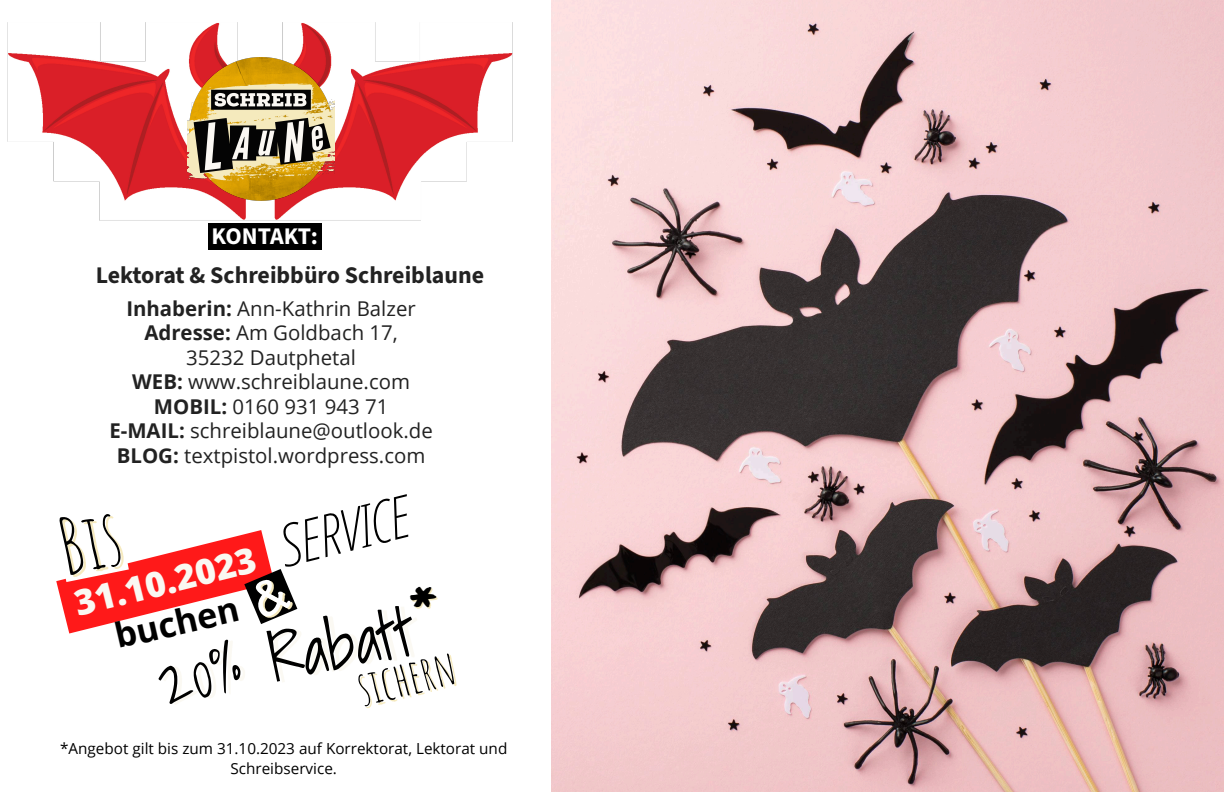
<style>
.page{position:relative;width:1224px;height:792px;background:#fff}
.page>*{position:absolute;margin:0;border:0;box-sizing:border-box;transform-origin:0 0}
.t1{font:300 66.3px "Shadows Into";color:#000}
.t2{font:italic 200 extra-condensed 58.3px "Noto Sans Display";color:#000}
.t3{font:47.4px "Amatic SC";color:#000}
.t4{font:41.4px "Permanent Marker";color:#000}
.t5{font:800 35.3px "Open Sans";color:#faf8f2}
.t6{font:700 34.1px "Open Sans";color:#000}
.t7{font:700 23.9px "Source Sans 3";color:#222}
.t8{font:700 23.9px "Source Sans 3";letter-spacing:-.015em;color:#fff}
.t9{font:20.4px/24.5px "Open Sans";color:#222;text-align:center}
.t10{font:15.3px/19.3px "Open Sans";color:#000;text-align:center}
.s1{font-weight:700}
</style>
<div class="page">
<img style="left:551px;top:0;width:673px;height:792px">
<img style="left:7px;top:22px;width:506px;height:202px">
<div style="left:208px;top:223px;width:113px;height:26px;background:#000"></div>
<img style="left:164px;top:619px;width:293px;height:90px">
<img style="left:187px;top:57px;width:147px;height:147px">
<img style="left:297px;top:429px;width:275px;height:190px">
<svg style="left:56px;top:516px;width:241px;height:118px"></svg>
<p class="t8" style="left:212px;top:220px;width:108px">KONTAKT:</p>
<p class="t7" style="left:96px;top:260px;width:390px">Lektorat &amp; Schreibbüro Schreiblaune</p>
<p class="t9" style="left:109px;top:296px;width:325px"><span class="s1">Inhaberin:</span> Ann-Kathrin Balzer<br><span class="s1">Adresse:</span> Am Goldbach 17,<br>35232 Dautphetal<br><span class="s1">WEB:</span> www.schreiblaune.com<br><span class="s1">MOBIL:</span> 0160 931 943 71<br><span class="s1">E-MAIL:</span> schreiblaune@outlook.de<br><span class="s1">BLOG:</span> textpistol.wordpress.com</p>
<h2 class="t2" style="left:272px;top:507px;width:133px;rotate:-14deg">SERVICE</h2>
<h3 class="t5" style="left:69px;top:578px;width:187px;rotate:-14deg">31.10.2023</h3>
<h3 class="t4" style="left:407px;top:571px;width:29px">*</h3>
<h3 class="t6" style="left:110px;top:613px;width:128px;rotate:-13deg">buchen</h3>
<h1 class="t1" style="left:147px;top:631px;width:263px;rotate:-12deg">20% Rabatt</h1>
<h3 class="t3" style="left:350px;top:656px;width:101px;rotate:-14deg">sichern</h3>
<p class="t10" style="left:60px;top:739px;width:449px">*Angebot gilt bis zum 31.10.2023 auf Korrektorat, Lektorat und<br>Schreibservice.</p>
</div>
